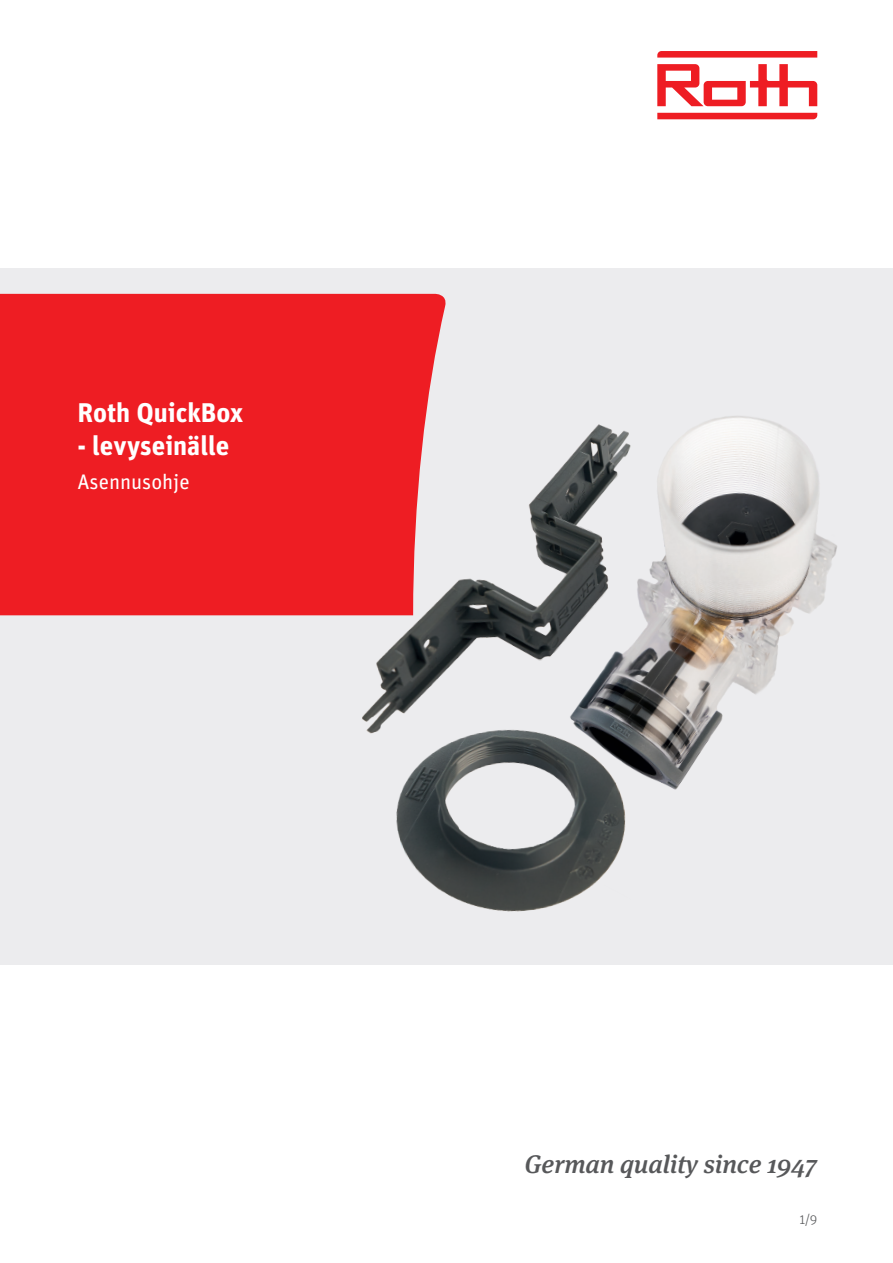
<style>
.page{position:relative;width:893px;height:1263px;background:#fff}
.page>*{position:absolute;margin:0;border:0;box-sizing:border-box;transform-origin:0 0}
.t1{font:700 27px "Unit OT";color:#fff}
.t2{font:italic 500 25.5px "Meta Serif OT";color:#57585a}
.t3{font:21px "Unit OT";color:#fff}
.t4{font:300 13.5px "Unit OT";color:#57585a}
</style>
<div class="page">
<div style="left:0;top:268px;width:893px;height:696px;background:#ececee"></div>
<img style="left:318px;top:416px;width:519px;height:496px">
<div style="left:0;top:294px;width:448px;height:321px;background:#ee1d23"></div>
<svg style="left:657px;top:113px;width:160px;height:6px"></svg>
<svg style="left:657px;top:51px;width:160px;height:7px"></svg>
<svg style="left:657px;top:64px;width:160px;height:42px"></svg>
<p class="t1" style="left:77px;top:395px;width:167px">Roth QuickBox</p>
<p class="t1" style="left:77px;top:428px;width:153px">- levyseinälle</p>
<p class="t3" style="left:77px;top:468px;width:114px">Asennusohje</p>
<p class="t2" style="left:524px;top:1148px;width:294px">German quality since 1947</p>
<p class="t4" style="left:799px;top:1211px;width:19px">1/9</p>
</div>
